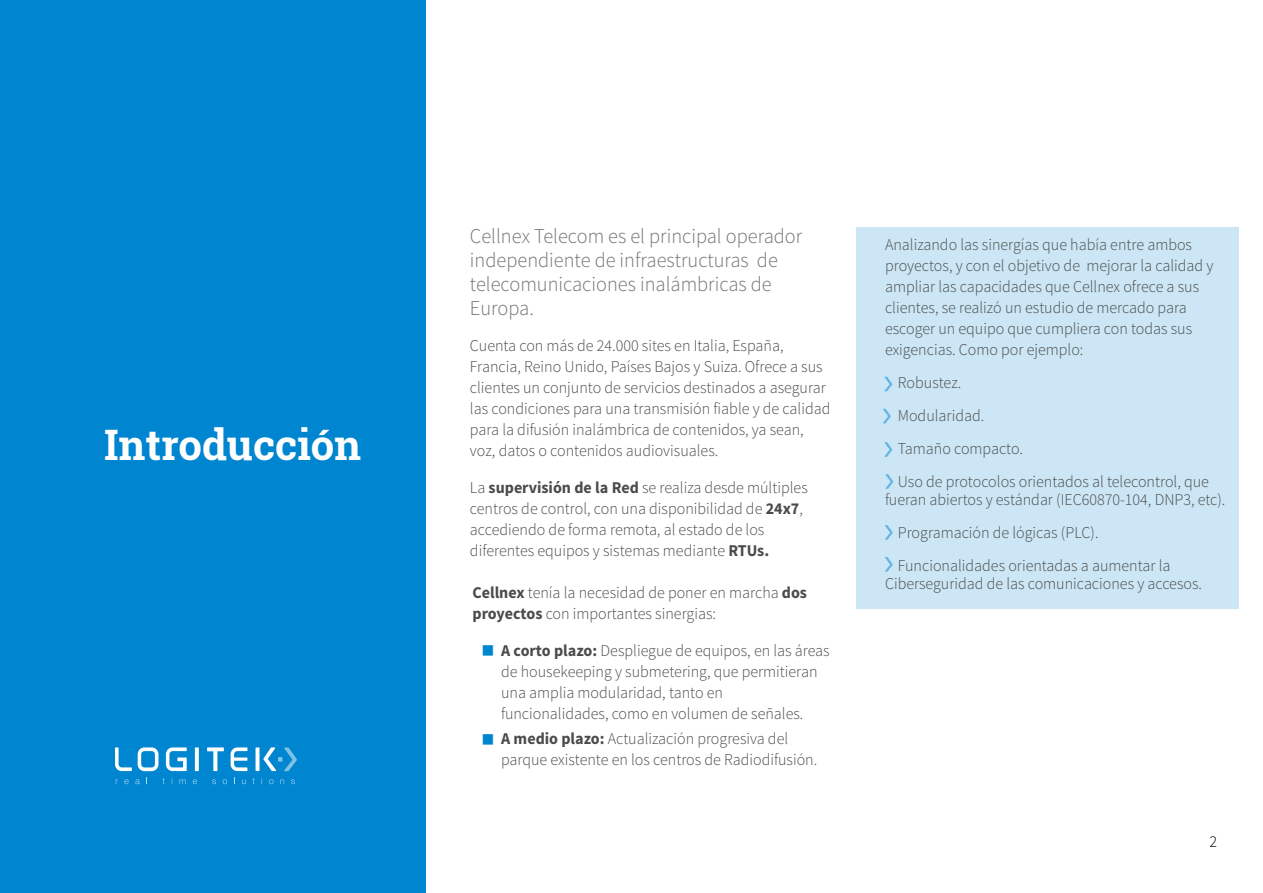
<style>
.page{position:relative;width:1263px;height:893px;background:#fff}
.page>*{position:absolute;margin:0;border:0;box-sizing:border-box;transform-origin:0 0}
.t1{font:700 42px "Roboto Slab";color:#fff}
.t2{font:300 21px/24px "Source Sans Pro";color:#727272}
.t3{font:18px "Wingdings";color:#0086d0}
.t4{font:300 16.5px/21px "Source Sans Pro";color:#494c4a}
.t5{font:300 16.5px "Source Sans Pro";color:#000}
.s1{font-weight:700}
.s2{color:#0086d0}
</style>
<div class="page">
<div style="left:0;top:0;width:425px;height:893px;background:#0086d0"></div>
<svg style="left:231px;top:747px;width:16px;height:24px"></svg>
<svg style="left:195px;top:747px;width:4px;height:24px"></svg>
<svg style="left:207px;top:747px;width:17px;height:24px"></svg>
<svg style="left:138px;top:747px;width:20px;height:24px"></svg>
<svg style="left:166px;top:747px;width:21px;height:24px"></svg>
<svg style="left:115px;top:747px;width:17px;height:24px"></svg>
<svg style="left:256px;top:747px;width:41px;height:24px"></svg>
<svg style="left:124px;top:779px;width:5px;height:5px"></svg>
<svg style="left:135px;top:779px;width:5px;height:5px"></svg>
<svg style="left:180px;top:779px;width:6px;height:5px"></svg>
<svg style="left:193px;top:779px;width:4px;height:5px"></svg>
<svg style="left:212px;top:779px;width:4px;height:5px"></svg>
<svg style="left:223px;top:779px;width:4px;height:5px"></svg>
<svg style="left:242px;top:779px;width:4px;height:5px"></svg>
<svg style="left:269px;top:779px;width:4px;height:5px"></svg>
<svg style="left:280px;top:779px;width:4px;height:5px"></svg>
<svg style="left:291px;top:779px;width:4px;height:5px"></svg>
<div style="left:856px;top:227px;width:383px;height:382px;background:#cce6f5"></div>
<svg style="left:884px;top:377px;width:8px;height:14px"></svg>
<svg style="left:883px;top:409px;width:8px;height:14px"></svg>
<svg style="left:884px;top:442px;width:8px;height:15px"></svg>
<svg style="left:885px;top:474px;width:8px;height:15px"></svg>
<svg style="left:885px;top:525px;width:8px;height:15px"></svg>
<svg style="left:885px;top:557px;width:8px;height:15px"></svg>
<h1 class="t1" style="left:104px;top:416px;width:258px">Introducción</h1>
<p class="t2" style="left:470px;top:224px;width:334px">Cellnex Telecom es el principal operador independiente de infraestructuras de telecomunicaciones inalámbricas de<br>Europa.</p>
<p class="t4" style="left:470px;top:335px;width:362px">Cuenta con más de 24.000 sites en Italia, España, Francia, Reino Unido, Países Bajos y Suiza. Ofrece a sus clientes un conjunto de servicios destinados a asegurar las condiciones para una transmisión fiable y de calidad para la difusión inalámbrica de contenidos, ya sean, voz, datos o contenidos audiovisuales.</p>
<p class="t4" style="left:470px;top:477px;width:339px">La <span class="s1">supervisión de la Red</span> se realiza desde múltiples centros de control, con una disponibilidad de <span class="s1">24x7</span>, accediendo de forma remota, al estado de los diferentes equipos y sistemas mediante <span class="s1">RTUs.</span></p>
<p class="t4" style="left:472px;top:583px;width:336px"><span class="s1">Cellnex</span> tenía la necesidad de poner en marcha <span class="s1">dos proyectos</span> con importantes sinergias:</p>
<p class="t4" style="left:501px;top:640px;width:330px;text-indent:-20px"><span class="s2">■</span> <span class="s1">A corto plazo:</span> Despliegue de equipos, en las áreas de housekeeping y submetering, que permitieran una amplia modularidad, tanto en funcionalidades, como en volumen de señales.</p>
<p class="t4" style="left:501px;top:728px;width:318px"><span class="s1">A medio plazo:</span> Actualización progresiva del parque existente en los centros de Radiodifusión.</p>
<p class="t3" style="left:481px;top:730px;width:15px">■</p>
<p class="t4" style="left:885px;top:234px;width:330px">Analizando las sinergías que había entre ambos proyectos, y con el objetivo de mejorar la calidad y ampliar las capacidades que Cellnex ofrece a sus clientes, se realizó un estudio de mercado para escoger un equipo que cumpliera con todas sus exigencias. Como por ejemplo:</p>
<p class="t4" style="left:898px;top:366px;width:313px;line-height:33px">Robustez.<br>Modularidad.<br>Tamaño compacto.<br>Uso de protocolos orientados al telecontrol, que</p>
<p class="t4" style="left:898px;top:483px;width:329px;line-height:33px;text-indent:-13px">fueran abiertos y estándar (IEC60870-104, DNP3, etc).<br>Programación de lógicas (PLC).<br>Funcionalidades orientadas a aumentar la</p>
<p class="t4" style="left:885px;top:573px;width:319px">Ciberseguridad de las comunicaciones y accesos.</p>
<p class="t5" style="left:1209px;top:832px;width:9px">2</p>
</div>
